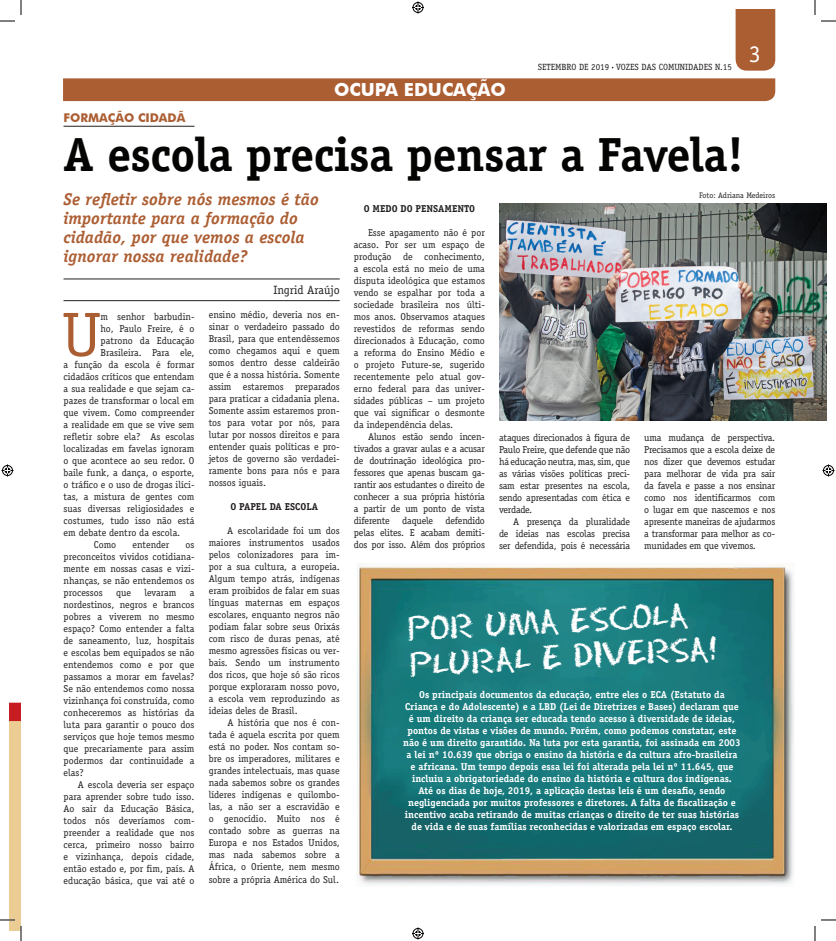
<style>
.page{position:relative;width:836px;height:941px;background:#fff}
.page>*{position:absolute;margin:0;border:0;box-sizing:border-box;transform-origin:0 0}
.t1{font:62.6px "Officina Serif Std";color:#ac5e33}
.t2{font:700 48px "Officina Serif Std";letter-spacing:-.01em;color:#040503}
.t3{font:31px/35.6px "Eraser";color:#fff;scale:.95 1}
.t4{font:24px "Officina Serif Std";color:#fff}
.t5{font:700 18px "Futura BT";color:#fff}
.t6{font:italic 700 17px/19px "Officina Serif Std";color:#ac5e33}
.t7{font:700 12px "Futura BT";color:#ac5e33}
.t8{font:12px "Officina Serif Std";color:#231f20}
.t9{font:10px/12px "Officina Serif Std";color:#231f20;text-align:justify}
.t10{font:700 10px/12px "Officina Serif Std";color:#fff;text-align:center}
.t11{font:700 10px "Officina Serif Std";color:#231f20}
.t12{font:10px "Officina Serif Std";letter-spacing:-.02em;color:#231f20}
.t13{font:9px "Officina Serif Std";color:#231f20}
.t14{font:8px "Officina Serif Std";color:#231f20}
</style>
<div class="page">
<div style="left:735px;top:10px;width:40px;height:61px;background:#ac5e33"></div>
<img style="left:357px;top:563px;width:437px;height:322px">
<div style="left:10px;top:712px;width:11px;height:219px;background:#ebcc92"></div>
<svg style="left:10px;top:702px;width:11px;height:19px"></svg>
<div style="left:63px;top:78px;width:712px;height:23px;background:#ac5e33"></div>
<hr style="left:64px;top:278px;width:276px;height:1px;background:#231f20">
<hr style="left:64px;top:300px;width:276px;height:1px;background:#231f20">
<hr style="left:64px;top:126px;width:130px;height:1px;background:#231f20">
<img style="left:499px;top:203px;width:327px;height:218px">
<svg style="left:0;top:919px;width:15px;height:1px"></svg>
<svg style="left:821px;top:919px;width:15px;height:1px"></svg>
<svg style="left:0;top:0;width:22px;height:22px"></svg>
<svg style="left:20px;top:926px;width:2px;height:15px"></svg>
<svg style="left:814px;top:0;width:22px;height:22px"></svg>
<svg style="left:814px;top:926px;width:2px;height:15px"></svg>
<svg style="left:412px;top:2px;width:12px;height:12px"></svg>
<svg style="left:412px;top:927px;width:12px;height:12px"></svg>
<svg style="left:2px;top:464px;width:12px;height:12px"></svg>
<svg style="left:822px;top:464px;width:12px;height:12px"></svg>
<h3 class="t5" style="left:334px;top:79px;width:146px">OCUPA EDUCAÇÃO</h3>
<p class="t13" style="left:538px;top:62px;width:196px">SETEMBRO DE 2019 VOZES DAS COMUNIDADES N.15</p>
<p class="t7" style="left:64px;top:110px;width:123px">FORMAÇÃO CI DADÃ</p>
<h2 class="t2" style="left:64px;top:125px;width:682px">A escola precisa pensar a Favela!</h2>
<h3 class="t4" style="left:749px;top:40px;width:13px">3</h3>
<h3 class="t6" style="left:64px;top:190px;width:257px">Se refletir sobre nós mesmos é tão importante para a formação do cidadão, por que vemos a escola ignorar nossa realidade?</h3>
<h1 class="t1" style="left:62px;top:298px;width:40px">U</h1>
<p class="t9" style="left:101px;top:310px;width:95px">m senhor barbudin-</p>
<p class="t9" style="left:101px;top:322px;width:95px">ho, Paulo Freire, é o</p>
<p class="t9" style="left:101px;top:334px;width:95px">patrono da Educação</p>
<p class="t9" style="left:101px;top:346px;width:95px">Brasileira. Para ele,</p>
<p class="t9" style="left:64px;top:358px;width:132px">a função da escola é formar</p>
<p class="t9" style="left:64px;top:370px;width:132px">cidadãos críticos que entendam</p>
<p class="t9" style="left:64px;top:382px;width:132px">a sua realidade e que sejam ca-</p>
<p class="t9" style="left:64px;top:394px;width:132px">pazes de transformar o local em</p>
<p class="t9" style="left:64px;top:406px;width:132px">que vivem. Como compreender</p>
<p class="t9" style="left:64px;top:418px;width:132px">a realidade em que se vive sem</p>
<p class="t9" style="left:64px;top:430px;width:132px">refletir sobre ela? As escolas</p>
<p class="t9" style="left:64px;top:442px;width:132px">localizadas em favelas ignoram</p>
<p class="t9" style="left:64px;top:454px;width:132px">o que acontece ao seu redor. O</p>
<p class="t9" style="left:64px;top:466px;width:132px">baile funk, a dança, o esporte,</p>
<p class="t9" style="left:64px;top:478px;width:132px">o tráfico e o uso de drogas ilíci-</p>
<p class="t9" style="left:64px;top:490px;width:132px">tas, a mistura de gentes com</p>
<p class="t9" style="left:64px;top:502px;width:132px">suas diversas religiosidades e</p>
<p class="t9" style="left:64px;top:514px;width:132px">costumes, tudo isso não está</p>
<p class="t9" style="left:64px;top:526px;width:118px">em debate dentro da escola.</p>
<p class="t9" style="left:94px;top:538px;width:24px">Como</p>
<p class="t9" style="left:132px;top:538px;width:38px">entender</p>
<p class="t9" style="left:64px;top:538px;width:132px;text-indent:122px">os preconceitos vividos cotidiana&shy;mente em nossas casas e vizi&shy;nhanças, se não entendemos os processos</p>
<p class="t9" style="left:116px;top:586px;width:16px">que</p>
<p class="t12" style="left:145px;top:586px;width:33px">levaram</p>
<p class="t9" style="left:64px;top:586px;width:132px;text-indent:126px">a nordestinos, negros e brancos pobres a viverem no mesmo espaço? Como entender a falta de saneamento, luz, hospitais e escolas bem equipados se não entendemos como e por que passamos a morar em favelas?<br>Se não entendemos como nossa vizinhança foi construída, como conheceremos as histórias da luta para garantir o pouco dos serviços que hoje temos mesmo que precariamente para assim podermos dar continuidade a elas?</p>
<p class="t9" style="left:64px;top:778px;width:132px;text-indent:14px">A escola deveria ser espaço para aprender sobre tudo isso.<br>Ao sair da Educação Básica, todos nós deveríamos com&shy;preender a realidade que nos cerca, primeiro nosso bairro e vizinhança, depois cidade, então estado e, por fim, país. A educação básica, que vai até o</p>
<p class="t8" style="left:273px;top:283px;width:68px">Ingrid Araújo</p>
<p class="t9" style="left:209px;top:309px;width:132px">ensino médio, deveria nos en&shy;sinar o verdadeiro passado do Brasil, para que entendêssemos como chegamos aqui e quem somos dentro desse caldeirão que é a nossa história. Somente assim estaremos preparados para praticar a cidadania plena.<br>Somente assim estaremos pron&shy;tos para votar por nós, para lutar por nossos direitos e para entender quais políticas e pro&shy;jetos de governo são verdadei&shy;ramente bons para nós e para nossos iguais.</p>
<p class="t11" style="left:230px;top:500px;width:67px">O PAPEL DA ESCOLA</p>
<p class="t9" style="left:209px;top:525px;width:132px;text-indent:19px">A escolaridade foi um dos maiores instrumentos usados pelos colonizadores para im&shy;por a sua cultura, a europeia.<br>Algum tempo atrás, indígenas eram proibidos de falar em suas línguas maternas em espaços escolares, enquanto negros não podiam falar sobre seus Orixás com risco de duras penas, até mesmo agressões físicas ou ver&shy;bais. Sendo um instrumento dos ricos, que hoje só são ricos porque exploraram nosso povo, a escola vem reproduzindo as ideias deles de Brasil.</p>
<p class="t9" style="left:209px;top:717px;width:132px;text-indent:19px">A história que nos é con&shy;tada é aquela escrita por quem está no poder. Nos contam so&shy;bre os imperadores, militares e grandes intelectuais, mas quase nada sabemos sobre os grandes líderes indígenas e quilombo&shy;las, a não ser a escravidão e o genocídio. Muito nos é contado sobre as guerras na Europa e nos Estados Unidos, mas nada sabemos sobre a África, o Oriente, nem mesmo sobre a própria América do Sul.</p>
<p class="t11" style="left:364px;top:202px;width:101px">O MEDO DO PENSAMENTO</p>
<p class="t9" style="left:354px;top:227px;width:132px;text-indent:14px">Esse apagamento não é por acaso. Por ser um espaço de produção de conhecimento, a escola está no meio de uma disputa ideológica que estamos vendo se espalhar por toda a sociedade brasileira nos últi&shy;mos anos. Observamos ataques revestidos de reformas sendo direcionados à Educação, como a reforma do Ensino Médio e o projeto Future-se, sugerido recentemente pelo atual gov&shy;erno federal para das univer&shy;sidades públicas – um projeto que vai significar o desmonte da independência delas.</p>
<p class="t9" style="left:354px;top:431px;width:132px;text-indent:14px">Alunos estão sendo incen&shy;tivados a gravar aulas e a acusar de doutrinação ideológica pro&shy;fessores que apenas buscam ga&shy;rantir aos estudantes o direito de conhecer a sua própria história a partir de um ponto de vista diferente daquele defendido pelas elites. E acabam demiti&shy;dos por isso. Além dos próprios</p>
<p class="t9" style="left:499px;top:431px;width:132px">ataques direcionados à figura de Paulo Freire, que defende que não há educação neutra, mas, sim, que as várias visões políticas preci&shy;sam estar presentes na escola, sendo apresentadas com ética e verdade.</p>
<p class="t9" style="left:499px;top:515px;width:132px;text-indent:14px">A presença da pluralidade de ideias nas escolas precisa ser defendida, pois é necessária</p>
<p class="t14" style="left:699px;top:190px;width:78px">Foto: Adriana Medeiros</p>
<p class="t9" style="left:644px;top:431px;width:132px">uma mudança de perspectiva.<br>Precisamos que a escola deixe de nos dizer que devemos estudar para melhorar de vida pra sair da favela e passe a nos ensinar como nos identificarmos com o lugar em que nascemos e nos apresente maneiras de ajudarmos a transformar para melhor as co&shy;munidades em que vivemos.</p>
<h3 class="t3" style="left:407px;top:611px;width:326px;rotate:-3deg">Por uma escola<br>p lural e diversa!</h3>
<p class="t10" style="left:403px;top:688px;width:339px">Os principais documentos da educação, entre eles o ECA (Estatuto da Criança e do Adolescente) e a LBD (Lei de Diretrizes e Bases) declaram que é um direito da criança ser educada tendo acesso à diversidade de ideias, pontos de vistas e visões de mundo. Porém, como podemos constatar, este não é um direito garantido. Na luta por esta garantia, foi assinada em 2003 a lei nº 10.639 que obriga o ensino da história e da cultura afro-brasileira e africana. Um tempo depois essa lei foi alterada pela lei nº 11.645, que incluiu a obrigatoriedade do ensino da história e cultura dos indígenas.<br>Até os dias de hoje, 2019, a aplicação destas leis é um desafio, sendo negligenciada por muitos professores e diretores. A falta de fiscalização e incentivo acaba retirando de muitas crianças o direito de ter suas histórias de vida e de suas famílias reconhecidas e valorizadas em espaço escolar.</p>
</div>
